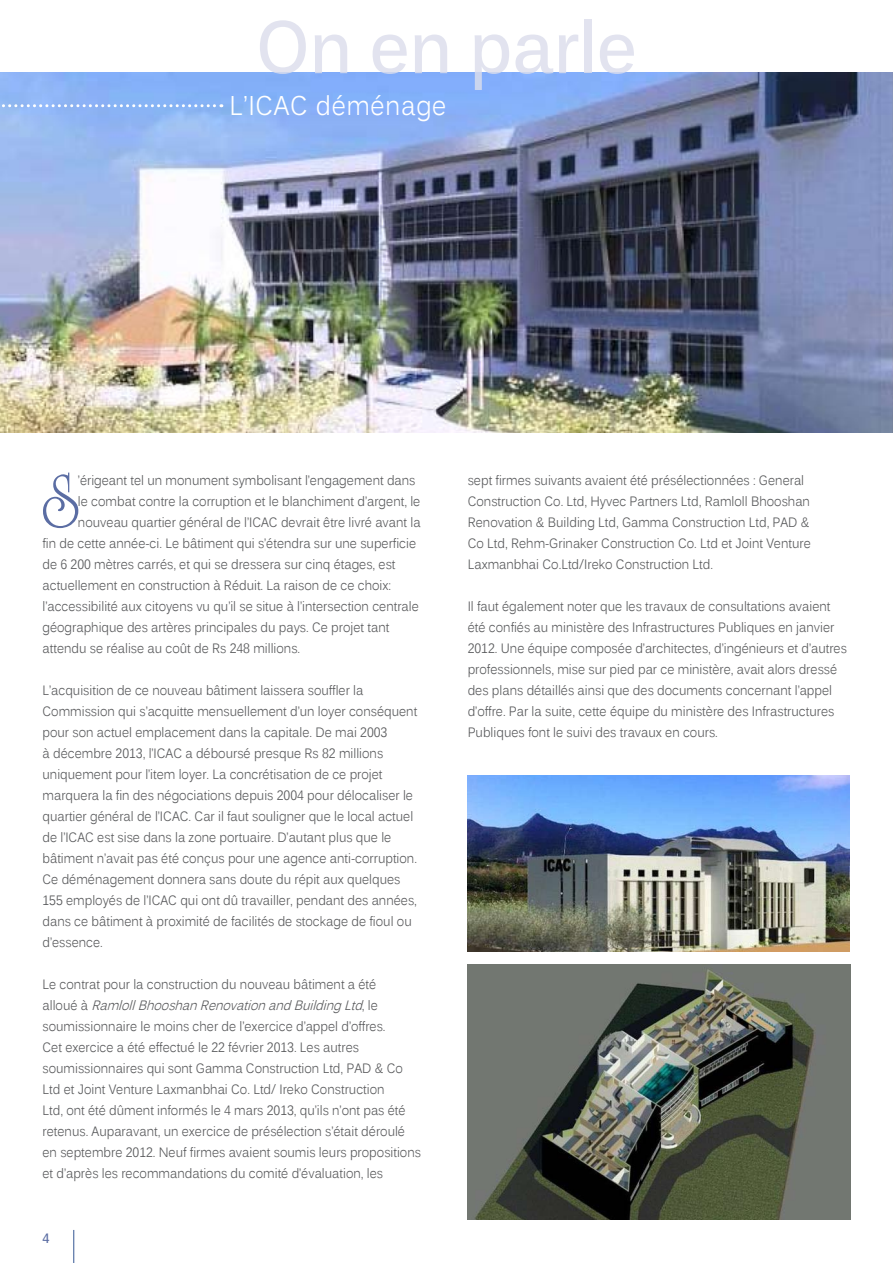
<style>
.page{position:relative;width:893px;height:1263px;background:#fff}
.page>*{position:absolute;margin:0;border:0;box-sizing:border-box;transform-origin:0 0}
.t1{font:78.75px "Unicorn";color:#5b6da3;scale:.9 1}
.t2{font:700 73.5px "Kalinga";color:#dcdeec;scale:.9 1}
.t3{font:27px "Kalinga";letter-spacing:.03em;color:#fff;scale:.9 1}
.t4{font:13.5px/21px "Kalinga";color:#58595b;scale:.9 1}
.t5{font:700 13.5px "Kalinga";color:#5b6da3;scale:.9 1}
.s1{font-style:italic}
</style>
<div class="page">
<hr style="left:73px;top:1230px;width:1px;height:33px;background:#355794">
<img style="left:0;top:73px;width:893px;height:359px">
<img style="left:468px;top:776px;width:381px;height:175px">
<img style="left:468px;top:965px;width:382px;height:254px">
<svg style="left:0;top:104px;width:222px;height:3px"></svg>
<h2 class="t2" style="left:256px;top:-1px;width:425px">On en parle</h2>
<h3 class="t3" style="left:230px;top:88px;width:243px">L’ICAC déménage</h3>
<h1 class="t1" style="left:43px;top:456px;width:41px">S</h1>
<p class="t4" style="left:78px;top:470px;width:376px">’érigeant tel un monument symbolisant l’engagement dans</p>
<p class="t4" style="left:78px;top:491px;width:382px">le combat contre la corruption et le blanchiment d’argent, le</p>
<p class="t4" style="left:78px;top:513px;width:382px">nouveau quartier général de l’ICAC devrait être livré avant la</p>
<p class="t4" style="left:43px;top:534px;width:417px">fin de cette année-ci. Le bâtiment qui s’étendra sur une superficie</p>
<p class="t4" style="left:43px;top:555px;width:394px">de 6 200 mètres carrés, et qui se dressera sur cinq étages, est</p>
<p class="t4" style="left:43px;top:576px;width:389px">actuellement en construction à Réduit. La raison de ce choix:</p>
<p class="t4" style="left:43px;top:597px;width:420px">l’accessibilité aux citoyens vu qu’il se situe à l’intersection centrale</p>
<p class="t4" style="left:43px;top:618px;width:387px">géographique des artères principales du pays. Ce projet tant</p>
<p class="t4" style="left:43px;top:639px;width:288px">attendu se réalise au coût de Rs 248 millions.</p>
<p class="t4" style="left:43px;top:681px;width:418px">L’acquisition de ce nouveau bâtiment laissera souffler la Commission qui s’acquitte mensuellement d’un loyer conséquent pour son actuel emplacement dans la capitale. De mai 2003<br>à décembre 2013, l’ICAC a déboursé presque Rs 82 millions uniquement pour l’item loyer. La concrétisation de ce projet marquera la fin des négociations depuis 2004 pour délocaliser le quartier général de l’ICAC. Car il faut souligner que le local actuel de l’ICAC est sise dans la zone portuaire. D’autant plus que le bâtiment n’avait pas été conçus pour une agence anti-corruption.<br>Ce déménagement donnera sans doute du répit aux quelques 155 employés de l’ICAC qui ont dû travailler, pendant des années, dans ce bâtiment à proximité de facilités de stockage de fioul ou d’essence.</p>
<p class="t4" style="left:43px;top:975px;width:422px">Le contrat pour la construction du nouveau bâtiment a été<br>a l l o u é à <span class="s1">RamlollBhooshanRenovationandBuildingLtd</span>, l e soumissionnaire le moins cher de l’exercice d’appel d’offres.<br>Cet exercice a été effectué le 22 février 2013. Les autres soumissionnaires qui sont Gamma Construction Ltd, PAD &amp; Co Ltd et Joint Venture Laxmanbhai Co. Ltd/ Ireko Construction<br>Ltd, ont été dûment informés le 4 mars 2013, qu’ils n’ont pas été retenus. Auparavant, un exercice de présélection s’était déroulé en septembre 2012. Neuf firmes avaient soumis leurs propositions et d’après les recommandations du comité d’évaluation, les</p>
<p class="t5" style="left:43px;top:1230px;width:9px">4</p>
<p class="t4" style="left:468px;top:470px;width:383px">sept firmes suivants avaient été présélectionnées : General Construction Co. Ltd, Hyvec Partners Ltd, Ramloll Bhooshan Renovation &amp; Building Ltd, Gamma Construction Ltd, PAD &amp; Co Ltd, Rehm-Grinaker Construction Co. Ltd et Joint Venture Laxmanbhai Co.Ltd/Ireko Construction Ltd.</p>
<p class="t4" style="left:468px;top:597px;width:423px">Il faut également noter que les travaux de consultations avaient été confiés au ministère des Infrastructures Publiques en janvier 2012. Une équipe composée d’architectes, d’ingénieurs et d’autres professionnels, mise sur pied par ce ministère, avait alors dressé des plans détaillés ainsi que des documents concernant l’appel d’offre. Par la suite, cette équipe du ministère des Infrastructures Publiques font le suivi des travaux en cours.</p>
</div>
